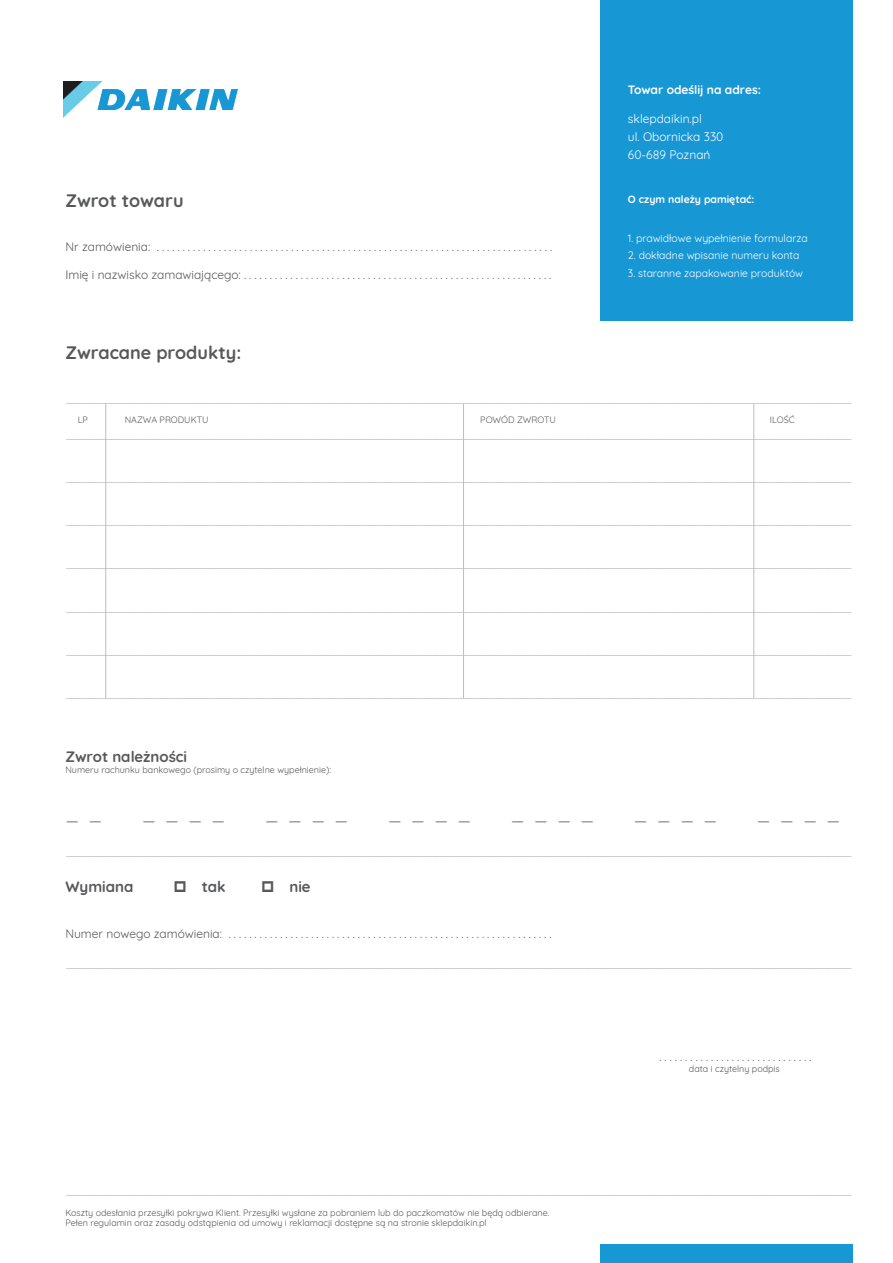
<style>
.page{position:relative;width:893px;height:1263px;background:#fff}
.page>*{position:absolute;margin:0;border:0;box-sizing:border-box;transform-origin:0 0}
.t1{font:300 21px "Quicksand";color:#57585a}
.t2{font:700 18px "Quicksand";color:#57585a}
.t3{font:700 15px "Quicksand";color:#57585a}
.t4{font:12px "Quicksand";color:#bcbdc0}
.t5{font:12px "Quicksand";color:#57585a}
.t6{font:12px/18px "Quicksand";color:#fff}
.t7{font:700 12px "Quicksand";color:#fff}
.t8{font:10.5px "Quicksand";color:#fff}
.t9{font:700 10.5px "Quicksand";color:#fff}
.t10{font:9px/10.8px "Quicksand";color:#57585a}
</style>
<div class="page">
<div style="left:600px;top:0;width:252px;height:321px;background:#1897d5"></div>
<div style="left:600px;top:1244px;width:252px;height:19px;background:#1897d5"></div>
<hr style="left:105px;top:404px;width:1px;height:294px;background:#bcbdc0">
<hr style="left:463px;top:404px;width:1px;height:294px;background:#bcbdc0">
<hr style="left:753px;top:404px;width:1px;height:294px;background:#bcbdc0">
<img style="left:64px;top:81px;width:174px;height:36px">
<h2 class="t2" style="left:65px;top:186px;width:120px">Zwrot towaru</h2>
<p class="t5" style="left:65px;top:237px;width:488px">Nr zamówienia: .............................................................................</p>
<p class="t5" style="left:65px;top:266px;width:487px">Imię i nazwisko zamawiającego: ............................................................</p>
<h2 class="t2" style="left:65px;top:337px;width:177px">Zwracane produkty:</h2>
<p class="t7" style="left:628px;top:80px;width:135px">Towar odeślij na adres:</p>
<p class="t6" style="left:628px;top:109px;width:97px">sklepdaikin.pl<br>ul. Obornicka 330<br>60-689 Poznań</p>
<p class="t9" style="left:628px;top:190px;width:128px">O czym należy pamiętać:</p>
<p class="t8" style="left:628px;top:230px;width:181px">1. prawidłowe wypełnienie formularza</p>
<p class="t8" style="left:628px;top:248px;width:173px">2. dokładne wpisanie numeru konta</p>
<p class="t8" style="left:628px;top:266px;width:177px">3. staranne zapakowanie produktów</p>
<p class="t4" style="left:65px;top:388px;width:788px">____________________________________________________________________________________________________________________________________________</p>
<p class="t10" style="left:78px;top:414px;width:12px">LP</p>
<p class="t10" style="left:125px;top:414px;width:85px">NAZWA PRODUKTU</p>
<p class="t10" style="left:480px;top:414px;width:77px">POWÓD ZWROTU</p>
<p class="t10" style="left:770px;top:414px;width:26px">ILOŚĆ</p>
<p class="t4" style="left:65px;top:424px;width:788px">____________________________________________________________________________________________________________________________________________</p>
<p class="t4" style="left:65px;top:467px;width:788px">____________________________________________________________________________________________________________________________________________</p>
<p class="t4" style="left:65px;top:511px;width:788px">____________________________________________________________________________________________________________________________________________</p>
<p class="t4" style="left:65px;top:554px;width:788px">____________________________________________________________________________________________________________________________________________</p>
<p class="t4" style="left:65px;top:597px;width:788px">____________________________________________________________________________________________________________________________________________</p>
<p class="t4" style="left:65px;top:640px;width:788px">____________________________________________________________________________________________________________________________________________</p>
<p class="t4" style="left:65px;top:683px;width:788px">____________________________________________________________________________________________________________________________________________</p>
<p class="t3" style="left:65px;top:744px;width:123px">Zwrot należności</p>
<p class="t10" style="left:65px;top:763px;width:267px">Numeru rachunku bankowego (prosimy o czytelne wypełnienie):</p>
<h1 class="t1" style="left:65px;top:796px;width:38px">_ _</h1>
<h1 class="t1" style="left:142px;top:796px;width:85px">____</h1>
<h1 class="t1" style="left:265px;top:796px;width:85px">____</h1>
<h1 class="t1" style="left:388px;top:796px;width:85px">____</h1>
<h1 class="t1" style="left:511px;top:796px;width:85px">____</h1>
<h1 class="t1" style="left:634px;top:796px;width:85px">____</h1>
<h1 class="t1" style="left:757px;top:796px;width:85px">____</h1>
<p class="t4" style="left:65px;top:842px;width:788px">____________________________________________________________________________________________________________________________________________</p>
<p class="t3" style="left:65px;top:874px;width:69px">Wymiana</p>
<p class="t3" style="left:202px;top:874px;width:26px">tak</p>
<p class="t3" style="left:289px;top:874px;width:23px">nie</p>
<p class="t5" style="left:65px;top:925px;width:488px">Numer nowego zamówienia: ...............................................................</p>
<p class="t4" style="left:65px;top:953px;width:788px">____________________________________________________________________________________________________________________________________________</p>
<p class="t5" style="left:659px;top:1047px;width:154px">..............................</p>
<p class="t10" style="left:689px;top:1062px;width:92px">data i czytelny podpis</p>
<p class="t4" style="left:65px;top:1180px;width:788px">____________________________________________________________________________________________________________________________________________</p>
<p class="t10" style="left:65px;top:1206px;width:485px">Koszty odesłania przesyłki pokrywa Klient. Przesyłki wysłane za pobraniem lub do paczkomatów nie będą odbierane.<br>Pełen regulamin oraz zasady odstąpienia od umowy i reklamacji dostępne są na stronie sklepdaikin.pl</p>
</div>
